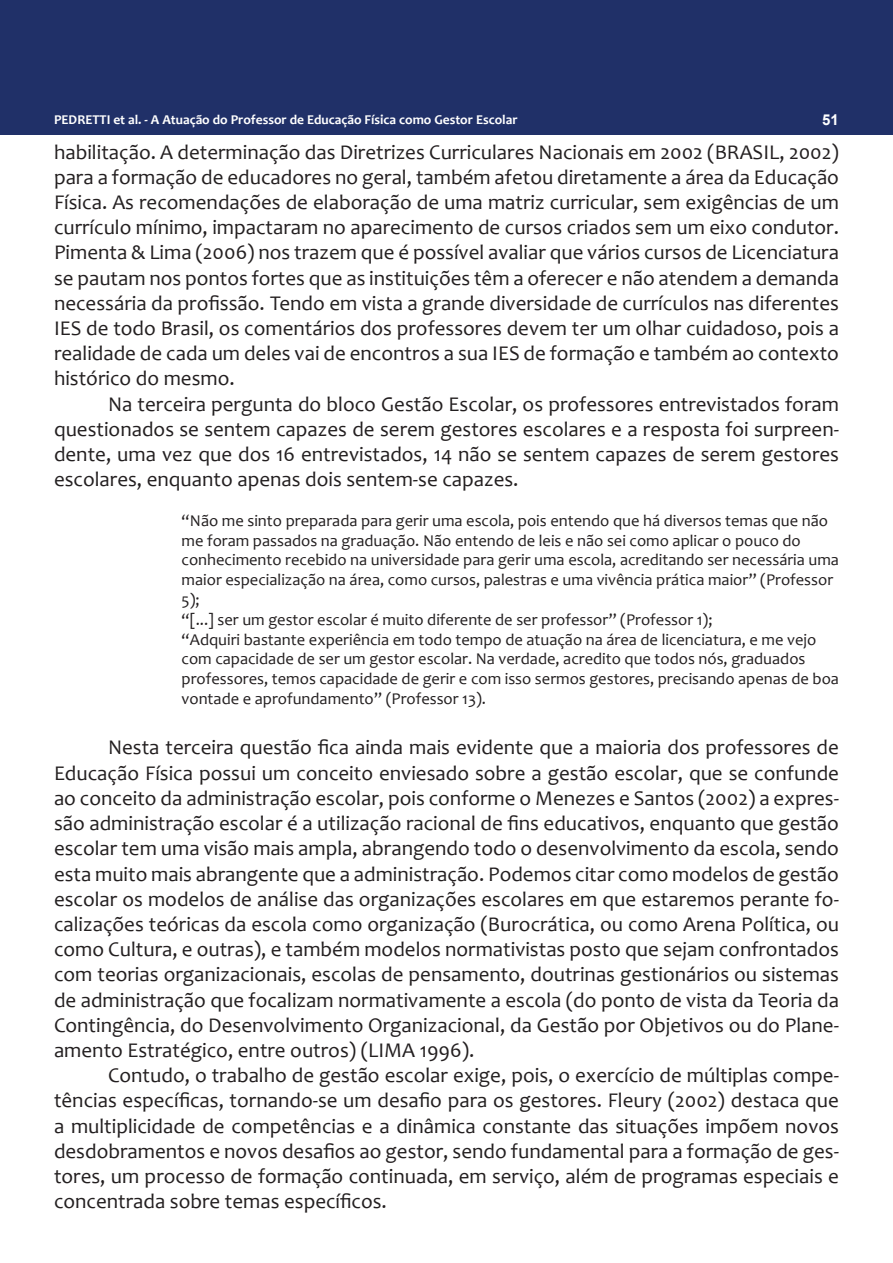
<style>
.page{position:relative;width:893px;height:1263px;background:#fff}
.page>*{position:absolute;margin:0;border:0;box-sizing:border-box;transform-origin:0 0}
.texto_corrido{font:21px/25.2px "Candara";color:#231f20;text-align:justify}
.citação{font:16.5px/19.8px "Candara";color:#231f20}
.t1{font:700 15px "Arial";color:#fff}
.t2{font:700 13.5px "Candara";color:#fff}
</style>
<div class="page">
<div style="left:0;top:0;width:893px;height:135px;background:#203068"></div>
<p class="t2" style="left:54px;top:111px;width:465px">PEDRETTI et al. - A Atuação do Professor de Educação Física como Gestor Escolar</p>
<p class="t1" style="left:822px;top:110px;width:18px">51</p>
<p class="texto_corrido" style="left:54px;top:139px;width:786px">habilitação. A determinação das Diretrizes Curriculares Nacionais em 2002 (BRASIL, 2002) para a formação de educadores no geral, também afetou diretamente a área da Educação Física. As recomendações de elaboração de uma matriz curricular, sem exigências de um currículo mínimo, impactaram no aparecimento de cursos criados sem um eixo condutor.<br>Pimenta &amp; Lima (2006) nos trazem que é possível avaliar que vários cursos de Licenciatura se pautam nos pontos fortes que as instituições têm a oferecer e não atendem a demanda necessária da profissão. Tendo em vista a grande diversidade de currículos nas diferentes IES de todo Brasil, os comentários dos professores devem ter um olhar cuidadoso, pois a realidade de cada um deles vai de encontros a sua IES de formação e também ao contexto histórico do mesmo.</p>
<p class="texto_corrido" style="left:54px;top:391px;width:786px;text-indent:54px">Na terceira pergunta do bloco Gestão Escolar, os professores entrevistados foram questionados se sentem capazes de serem gestores escolares e a resposta foi surpreen&shy;dente, uma vez que dos 16 entrevistados, 14 não se sentem capazes de serem gestores escolares, enquanto apenas dois sentem-se capazes.</p>
<p class="citação" style="left:182px;top:510px;width:659px">“Não me sinto preparada para gerir uma escola, pois entendo que há diversos temas que não me foram passados na graduação. Não entendo de leis e não sei como aplicar o pouco do conhecimento recebido na universidade para gerir uma escola, acreditando ser necessária uma maior especialização na área, como cursos, palestras e uma vivência prática maior” (Professor 5);</p>
<p class="citação" style="left:182px;top:609px;width:532px">“[...] ser um gestor escolar é muito diferente de ser professor” (Professor 1);</p>
<p class="citação" style="left:182px;top:629px;width:659px">“Adquiri bastante experiência em todo tempo de atuação na área de licenciatura, e me vejo com capacidade de ser um gestor escolar. Na verdade, acredito que todos nós, graduados professores, temos capacidade de gerir e com isso sermos gestores, precisando apenas de boa vontade e aprofundamento” (Professor 13).</p>
<p class="texto_corrido" style="left:54px;top:735px;width:786px;text-indent:54px">Nesta terceira questão fica ainda mais evidente que a maioria dos professores de Educação Física possui um conceito enviesado sobre a gestão escolar, que se confunde ao conceito da administração escolar, pois conforme o Menezes e Santos (2002) a expres&shy;são administração escolar é a utilização racional de fins educativos, enquanto que gestão escolar tem uma visão mais ampla, abrangendo todo o desenvolvimento da escola, sendo esta muito mais abrangente que a administração. Podemos citar como modelos de gestão escolar os modelos de análise das organizações escolares em que estaremos perante fo&shy;calizações teóricas da escola como organização (Burocrática, ou como Arena Política, ou como Cultura, e outras), e também modelos normativistas posto que sejam confrontados com teorias organizacionais, escolas de pensamento, doutrinas gestionários ou sistemas de administração que focalizam normativamente a escola (do ponto de vista da Teoria da Contingência, do Desenvolvimento Organizacional, da Gestão por Objetivos ou do Plane&shy;amento Estratégico, entre outros) (LIMA 1996).</p>
<p class="texto_corrido" style="left:54px;top:1062px;width:786px;text-indent:54px">Contudo, o trabalho de gestão escolar exige, pois, o exercício de múltiplas compe&shy;tências específicas, tornando-se um desafio para os gestores. Fleury (2002) destaca que a multiplicidade de competências e a dinâmica constante das situações impõem novos desdobramentos e novos desafios ao gestor, sendo fundamental para a formação de ges&shy;tores, um processo de formação continuada, em serviço, além de programas especiais e concentrada sobre temas específicos.</p>
</div>
